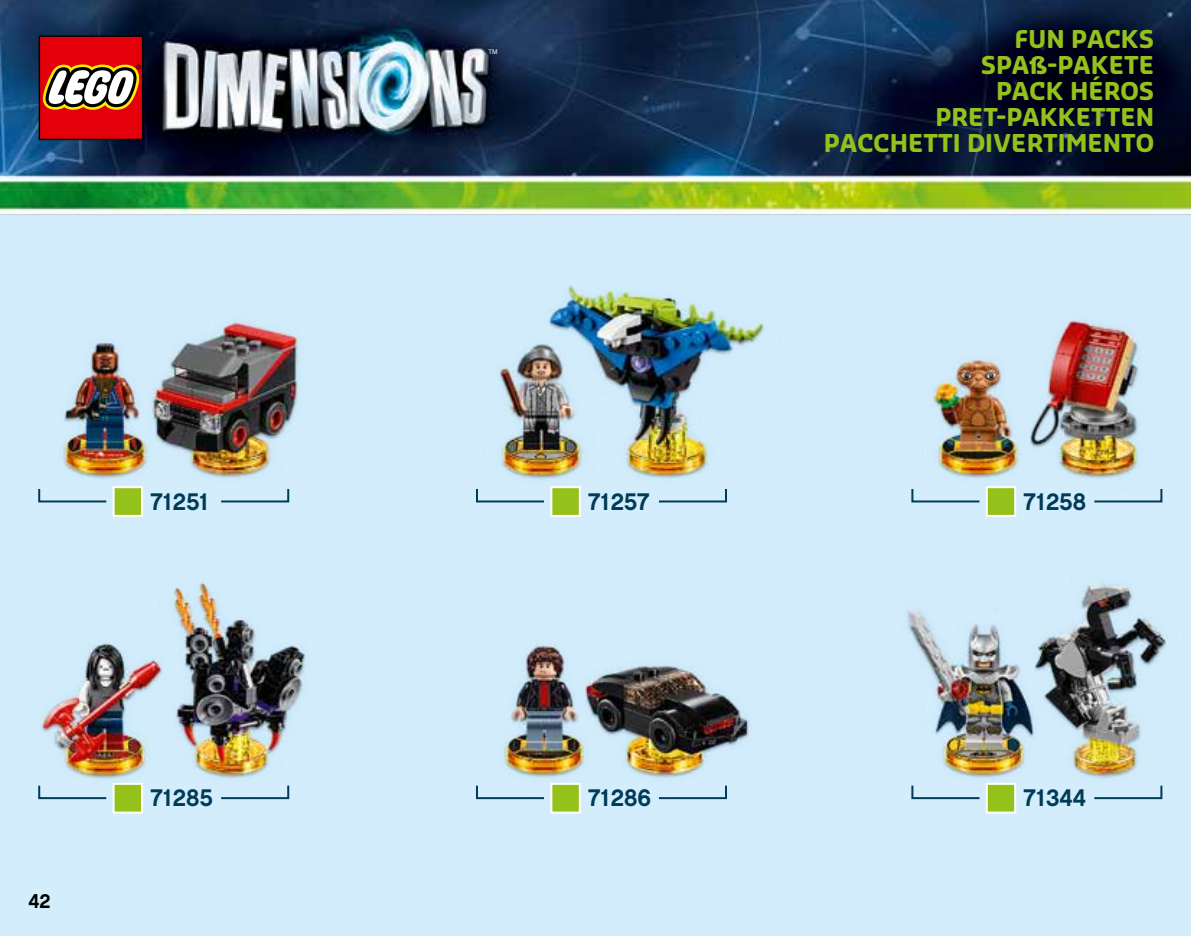
<style>
.page{position:relative;width:1191px;height:936px;background:#fff}
.page>*{position:absolute;margin:0;border:0;box-sizing:border-box;transform-origin:0 0}
.t1{font:700 24px/26px "Sansa Soft Std";color:#94c11a;text-align:right}
.t2{font:700 24px "LEGO Chalet 60";color:#003b57}
.t3{font:700 20px "LEGO Chalet 60";color:#000}
.t4{font:6.6px "LEGO Chalet 60";color:#fff}
</style>
<div class="page">
<img style="left:0;top:0;width:1191px;height:935px">
<svg style="left:657px;top:487px;width:71px;height:16px"></svg>
<svg style="left:475px;top:485px;width:107px;height:33px;background:#c0ddc7"></svg>
<svg style="left:657px;top:783px;width:71px;height:17px"></svg>
<svg style="left:475px;top:781px;width:107px;height:33px;background:#c0ddc7"></svg>
<svg style="left:219px;top:487px;width:71px;height:16px"></svg>
<svg style="left:37px;top:485px;width:107px;height:33px;background:#c0ddc7"></svg>
<svg style="left:219px;top:783px;width:71px;height:17px"></svg>
<svg style="left:37px;top:781px;width:107px;height:33px;background:#c0ddc7"></svg>
<svg style="left:1092px;top:487px;width:71px;height:16px"></svg>
<svg style="left:910px;top:485px;width:107px;height:33px;background:#c0ddc7"></svg>
<svg style="left:1092px;top:783px;width:71px;height:17px"></svg>
<svg style="left:910px;top:781px;width:107px;height:33px;background:#c0ddc7"></svg>
<svg style="left:39px;top:35px;width:104px;height:105px"></svg>
<p class="t2" style="left:150px;top:486px;width:60px">71251</p>
<p class="t3" style="left:28px;top:888px;width:24px">42</p>
<p class="t2" style="left:150px;top:783px;width:64px">71285</p>
<p class="t4" style="left:488px;top:48px;width:11px">TM</p>
<p class="t2" style="left:588px;top:486px;width:63px">71257</p>
<p class="t2" style="left:588px;top:783px;width:64px">71286</p>
<p class="t1" style="left:824px;top:25px;width:332px">FUN PACKS<br>SPAß-PAKETE<br>PACK HÉROS<br>PRET-PAKKETTEN<br>PACCHETTI DIVERTIMENTO</p>
<p class="t2" style="left:1023px;top:486px;width:64px">71258</p>
<p class="t2" style="left:1023px;top:783px;width:64px">71344</p>
</div>
